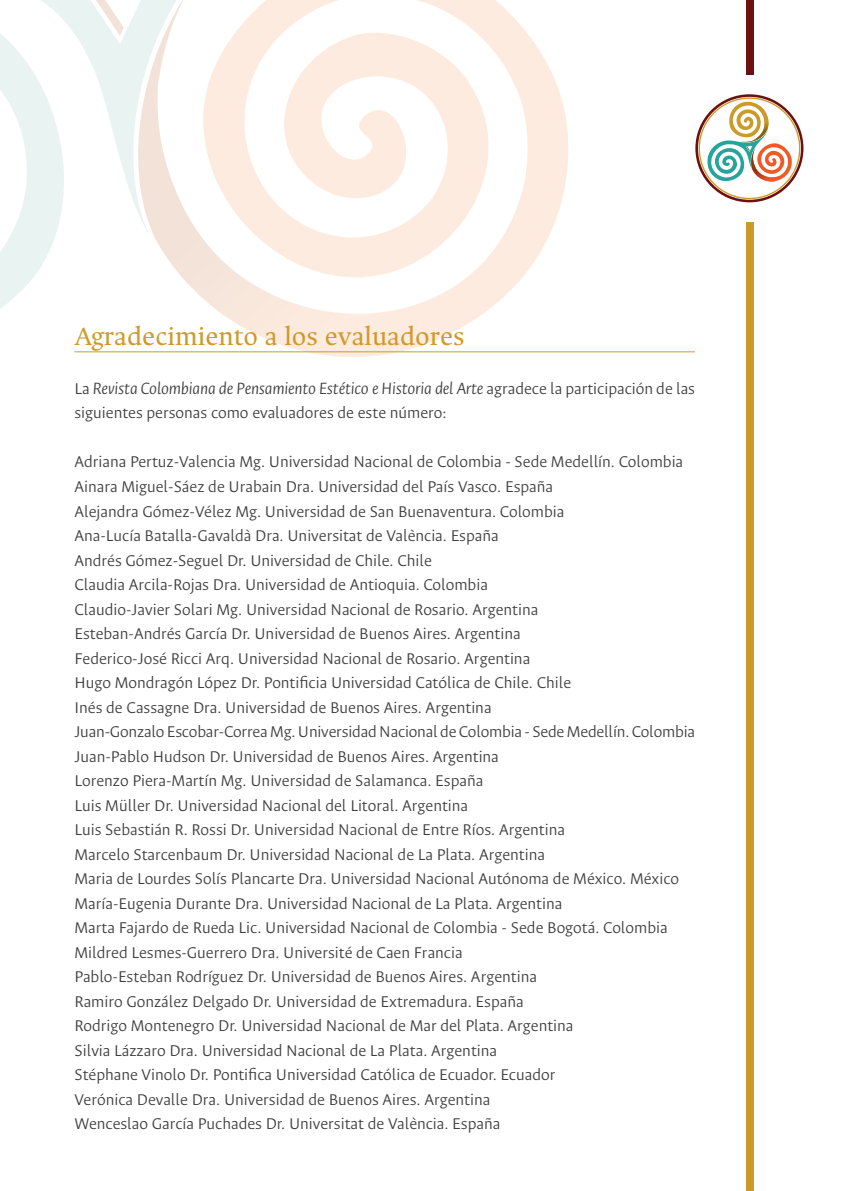
<style>
.page{position:relative;width:844px;height:1191px;background:#fff}
.page>*{position:absolute;margin:0;border:0;box-sizing:border-box;transform-origin:0 0}
.t1{font:28px "Ancizar Serif";color:#ce9b2a}
.t2{font:italic 300 18.38px "Ancizar Sans";letter-spacing:-.01em;color:#3e3e3f}
.t3{font:300 17.5px/24.5px "Ancizar Sans";color:#3e3e3f}
.s1{font-style:normal;font-size:17.5px}
</style>
<div class="page">
<svg style="left:695px;top:94px;width:108px;height:108px"></svg>
<svg style="left:386px;top:0;width:188px;height:355px"></svg>
<svg style="left:124px;top:0;width:262px;height:357px"></svg>
<svg style="left:0;top:0;width:177px;height:309px"></svg>
<svg style="left:96px;top:0;width:28px;height:36px"></svg>
<div style="left:745px;top:222px;width:8px;height:969px;background:#cc9a29"></div>
<div style="left:745px;top:0;width:8px;height:75px;background:#6d1012"></div>
<hr style="left:74px;top:351px;width:620px;height:1px;background:#ce9b2a">
<h1 class="t1" style="left:74px;top:320px;width:391px">Agradecimiento a los evaluadores</h1>
<p class="t2" style="left:74px;top:378px;width:622px"><span class="s1">La</span> Revista Colombiana de Pensamiento Estético e Historia del Arte <span class="s1">agradece la participación de las</span></p>
<p class="t3" style="left:74px;top:401px;width:373px">siguientes personas como evaluadores de este número:</p>
<p class="t3" style="left:74px;top:450px;width:622px">Adriana Pertuz-Valencia Mg. Universidad Nacional de Colombia - Sede Medellín. Colombia Ainara Miguel-Sáez de Urabain Dra. Universidad del País Vasco. España<br>Alejandra Gómez-Vélez Mg. Universidad de San Buenaventura. Colombia<br>Ana-Lucía Batalla-Gavaldà Dra. Universitat de València. España<br>Andrés Gómez-Seguel Dr. Universidad de Chile. Chile<br>Claudia Arcila-Rojas Dra. Universidad de Antioquia. Colombia<br>Claudio-Javier Solari Mg. Universidad Nacional de Rosario. Argentina<br>Esteban-Andrés García Dr. Universidad de Buenos Aires. Argentina<br>Federico-José Ricci Arq. Universidad Nacional de Rosario. Argentina<br>Hugo Mondragón López Dr. Pontificia Universidad Católica de Chile. Chile<br>Inés de Cassagne Dra. Universidad de Buenos Aires. Argentina<br>Juan-Gonzalo Escobar-Correa Mg. Universidad Nacional de Colombia - Sede Medellín. Colombia Juan-Pablo Hudson Dr. Universidad de Buenos Aires. Argentina<br>Lorenzo Piera-Martín Mg. Universidad de Salamanca. España<br>Luis Müller Dr. Universidad Nacional del Litoral. Argentina<br>Luis Sebastián R. Rossi Dr. Universidad Nacional de Entre Ríos. Argentina<br>Marcelo Starcenbaum Dr. Universidad Nacional de La Plata. Argentina<br>Maria de Lourdes Solís Plancarte Dra. Universidad Nacional Autónoma de México. México María-Eugenia Durante Dra. Universidad Nacional de La Plata. Argentina<br>Marta Fajardo de Rueda Lic. Universidad Nacional de Colombia - Sede Bogotá. Colombia Mildred Lesmes-Guerrero Dra. Université de Caen Francia<br>Pablo-Esteban Rodríguez Dr. Universidad de Buenos Aires. Argentina<br>Ramiro González Delgado Dr. Universidad de Extremadura. España<br>Rodrigo Montenegro Dr. Universidad Nacional de Mar del Plata. Argentina<br>Silvia Lázzaro Dra. Universidad Nacional de La Plata. Argentina<br>Stéphane Vinolo Dr. Pontifica Universidad Católica de Ecuador. Ecuador<br>Verónica Devalle Dra. Universidad de Buenos Aires. Argentina<br>Wenceslao García Puchades Dr. Universitat de València. España</p>
</div>
